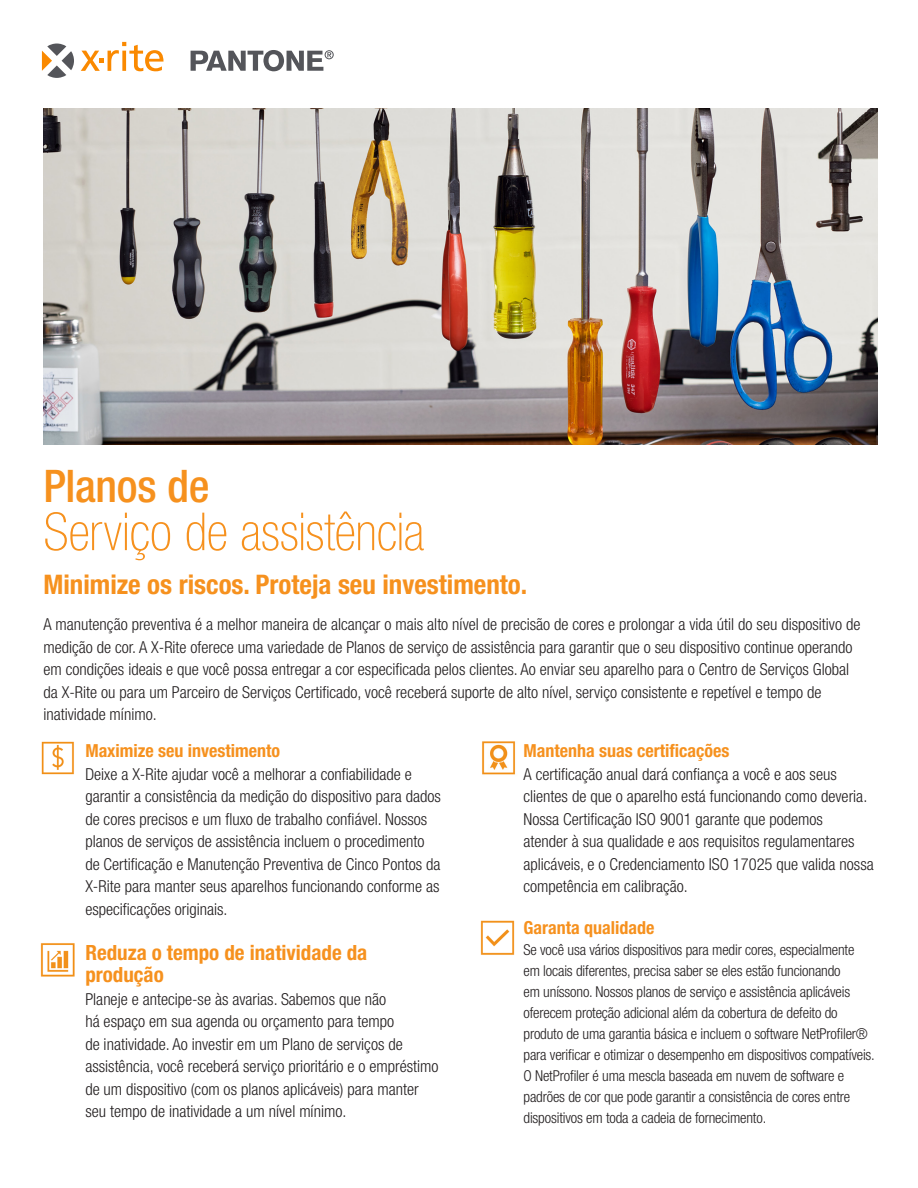
<style>
.page{position:relative;width:918px;height:1188px;background:#fff}
.page>*{position:absolute;margin:0;border:0;box-sizing:border-box;transform-origin:0 0}
.SellSheet-H1__title{font:100 condensed 52.5px "Helvetica Neue LT Std";letter-spacing:-.005em;color:#f6911e}
.SellSheet-H1__title-2{font:500 condensed 45px "Helvetica Neue LT Std";letter-spacing:-.005em;color:#f6911e}
.t1{font:700 condensed 27px "Helvetica Neue LT Pro";color:#f6911e}
.t2{font:700 condensed 21px/22.5px "Helvetica Neue LT Pro";color:#f6911e}
.t3{font:700 condensed 18px "Helvetica Neue LT Pro";color:#f6911e}
.SellSheet-Body{font:300 condensed 16.5px/22.5px "Helvetica Neue LT Std";color:#231f20}
.t4{font:300 condensed 15px/21px "Helvetica Neue LT Std";letter-spacing:-.01em;color:#231f20}
</style>
<div class="page">
<img style="left:43px;top:108px;width:835px;height:337px">
<svg style="left:191px;top:50px;width:143px;height:21px"></svg>
<svg style="left:81px;top:42px;width:83px;height:29px"></svg>
<svg style="left:42px;top:44px;width:32px;height:34px"></svg>
<img style="left:480px;top:920px;width:35px;height:35px">
<img style="left:40px;top:943px;width:35px;height:34px">
<img style="left:482px;top:741px;width:34px;height:34px">
<img style="left:41px;top:741px;width:33px;height:34px">
<p class="SellSheet-H1__title-2" style="left:43px;top:459px;width:168px">Planos de</p>
<p class="SellSheet-H1__title" style="left:43px;top:502px;width:382px">Serviço de assistência</p>
<p class="t1" style="left:43px;top:569px;width:485px">Minimize os riscos. Proteja seu investimento.</p>
<p class="SellSheet-Body" style="left:43px;top:613px;width:818px">A manutenção preventiva é a melhor maneira de alcançar o mais alto nível de precisão de cores e prolongar a vida útil do seu dispositivo de medição de cor. A X-Rite oferece uma variedade de Planos de serviço de assistência para garantir que o seu dispositivo continue operando em condições ideais e que você possa entregar a cor especificada pelos clientes. Ao enviar seu aparelho para o Centro de Serviços Global da X-Rite ou para um Parceiro de Serviços Certificado, você receberá suporte de alto nível, serviço consistente e repetível e tempo de inatividade mínimo.</p>
<p class="t3" style="left:85px;top:740px;width:196px">Maximize seu investimento</p>
<p class="SellSheet-Body" style="left:85px;top:762px;width:357px">Deixe a X-Rite ajudar você a melhorar a confiabilidade e garantir a consistência da medição do dispositivo para dados de cores precisos e um fluxo de trabalho confiável. Nossos planos de serviços de assistência incluem o procedimento de Certificação e Manutenção Preventiva de Cinco Pontos da X-Rite para manter seus aparelhos funcionando conforme as especificações originais.</p>
<p class="t2" style="left:85px;top:941px;width:284px">Reduza o tempo de inatividade da produção</p>
<p class="SellSheet-Body" style="left:85px;top:987px;width:355px">Planeje e antecipe-se às avarias. Sabemos que não<br>há espaço em sua agenda ou orçamento para tempo<br>de inatividade. Ao investir em um Plano de serviços de assistência, você receberá serviço prioritário e o empréstimo de um dispositivo (com os planos aplicáveis) para manter seu tempo de inatividade a um nível mínimo.</p>
<p class="t3" style="left:524px;top:740px;width:207px">Mantenha suas certificações</p>
<p class="SellSheet-Body" style="left:524px;top:762px;width:352px">A certificação anual dará confiança a você e aos seus clientes de que o aparelho está funcionando como deveria.<br>Nossa Certificação ISO 9001 garante que podemos<br>atender à sua qualidade e aos requisitos regulamentares aplicáveis, e o Credenciamento ISO 17025 que valida nossa competência em calibração.</p>
<p class="t3" style="left:524px;top:917px;width:132px">Garanta qualidade</p>
<p class="t4" style="left:524px;top:939px;width:353px">Se você usa vários dispositivos para medir cores, especialmente<br>em locais diferentes, precisa saber se eles estão funcionando<br>em uníssono. Nossos planos de serviço e assistência aplicáveis oferecem proteção adicional além da cobertura de defeito do produto de uma garantia básica e incluem o software NetProfiler® para verificar e otimizar o desempenho em dispositivos compatíveis.<br>O NetProfiler é uma mescla baseada em nuvem de software e padrões de cor que pode garantir a consistência de cores entre dispositivos em toda a cadeia de fornecimento.</p>
</div>
